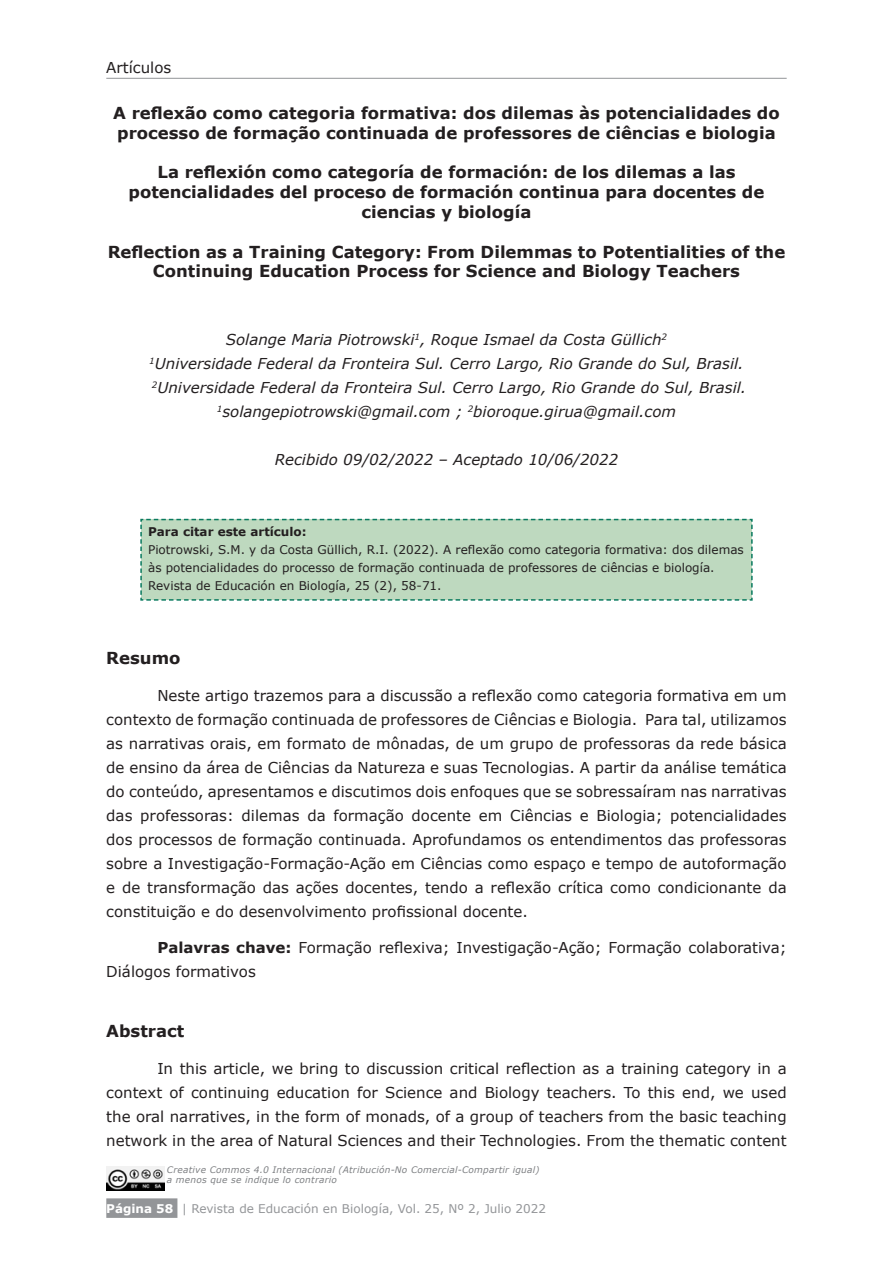
<style>
.page{position:relative;width:893px;height:1263px;background:#fff}
.page>*{position:absolute;margin:0;border:0;box-sizing:border-box;transform-origin:0 0}
.titulo_interior_revi{font:700 16.5px/19.8px "Verdana";color:#231f20;text-align:center}
.Titulo{font:700 16.5px "Verdana";color:#231f20}
.Base{font:15px/24px "Verdana";color:#231f20;text-align:justify}
.Autor_Interior_Revis{font:italic 15px "Verdana";color:#231f20}
.Notas_al_pie{font:12px/18px "Verdana";color:#231f20}
.t1{font:12px "Verdana";color:#939598}
.Notas_al_pie-2{font:700 12px "Verdana";color:#231f20}
.Notas_al_pie-3{font:italic 9px "Verdana";letter-spacing:.025em;color:#7e8083}
.s1{font-weight:700}
.s2{font-weight:700;color:#fff}
</style>
<div class="page">
<div style="left:106px;top:1198px;width:71px;height:20px;background:#939598"></div>
<hr style="left:106px;top:78px;width:681px;height:1px;background:#939598">
<div style="left:140px;top:518px;width:613px;height:83px;background:#bed9bf"></div>
<img style="left:106px;top:1166px;width:58px;height:24px">
<p class="Base" style="left:106px;top:56px;width:67px">Artículos</p>
<p class="titulo_interior_revi" style="left:113px;top:103px;width:668px;text-align:left">A reflexão como categoria formativa: dos dilemas às potencialidades do processo de formação continuada de professores de ciências e biologia</p>
<p class="titulo_interior_revi" style="left:129px;top:163px;width:637px">La reflexión como categoría de formación: de los dilemas a las potencialidades del proceso de formación continua para docentes de ciencias y biología</p>
<p class="titulo_interior_revi" style="left:108px;top:242px;width:679px">Reflection as a Training Category: From Dilemmas to Potentialities of the<br>Continuing Education Process for Science and Biology Teachers</p>
<p class="Autor_Interior_Revis" style="left:226px;top:330px;width:443px">Solange Maria Piotrowski<sup>1</sup>, Roque Ismael da Costa Güllich<sup>2</sup></p>
<p class="Autor_Interior_Revis" style="left:149px;top:354px;width:596px"><sup>1</sup>Universidade Federal da Fronteira Sul. Cerro Largo, Rio Grande do Sul, Brasil.</p>
<p class="Autor_Interior_Revis" style="left:152px;top:378px;width:596px"><sup>2</sup>Universidade Federal da Fronteira Sul. Cerro Largo, Rio Grande do Sul, Brasil.</p>
<p class="Autor_Interior_Revis" style="left:217px;top:402px;width:461px"><sup>1</sup>solangepiotrowski@gmail.com ; <sup>2</sup>bioroque.girua@gmail.com</p>
<p class="Autor_Interior_Revis" style="left:275px;top:450px;width:345px">Recibido 09/02/2022 – Aceptado 10/06/2022</p>
<p class="Notas_al_pie-2" style="left:148px;top:524px;width:160px">Para citar este artículo:</p>
<p class="Notas_al_pie" style="left:148px;top:541px;width:597px">Piotrowski, S.M. y da Costa Güllich, R.I. (2022). A reflexão como categoria formativa: dos dilemas às potencialidades do processo de formação continuada de professores de ciências e biología.<br>Revista de Educación en Biología, 25 (2), 58-71.</p>
<p class="Titulo" style="left:106px;top:647px;width:76px">Resumo</p>
<p class="Base" style="left:106px;top:683px;width:682px;text-indent:51px">Neste artigo trazemos para a discussão a reflexão como categoria formativa em um contexto de formação continuada de professores de Ciências e Biologia. Para tal, utilizamos as narrativas orais, em formato de mônadas, de um grupo de professoras da rede básica de ensino da área de Ciências da Natureza e suas Tecnologias. A partir da análise temática do conteúdo, apresentamos e discutimos dois enfoques que se sobressaíram nas narrativas das professoras: dilemas da formação docente em Ciências e Biologia; potencialidades dos processos de formação continuada. Aprofundamos os entendimentos das professoras sobre a Investigação-Formação-Ação em Ciências como espaço e tempo de autoformação e de transformação das ações docentes, tendo a reflexão crítica como condicionante da constituição e do desenvolvimento profissional docente.</p>
<p class="Base" style="left:106px;top:936px;width:682px;text-indent:51px"><span class="s1">Palavras chave:</span> Formação reflexiva; Investigação-Ação; Formação colaborativa;<br>Diálogos formativos</p>
<p class="Titulo" style="left:106px;top:1020px;width:80px">Abstract</p>
<p class="Base" style="left:106px;top:1056px;width:682px;text-indent:51px">In this article, we bring to discussion critical reflection as a training category in a context of continuing education for Science and Biology teachers. To this end, we used the oral narratives, in the form of monads, of a group of teachers from the basic teaching network in the area of Natural Sciences and their Technologies. From the thematic content</p>
<p class="Notas_al_pie-3" style="left:167px;top:1164px;width:374px">Creative Commos 4.0 Internacional (Atribución-No Comercial-Compartir igual)</p>
<p class="Notas_al_pie-3" style="left:167px;top:1174px;width:172px">a menos que se indique lo contrario</p>
<p class="t1" style="left:106px;top:1200px;width:441px"><span class="s2">Página 58</span> | Revista de Educación en Biología, Vol. 25, Nº 2, Julio 2022</p>
</div>
